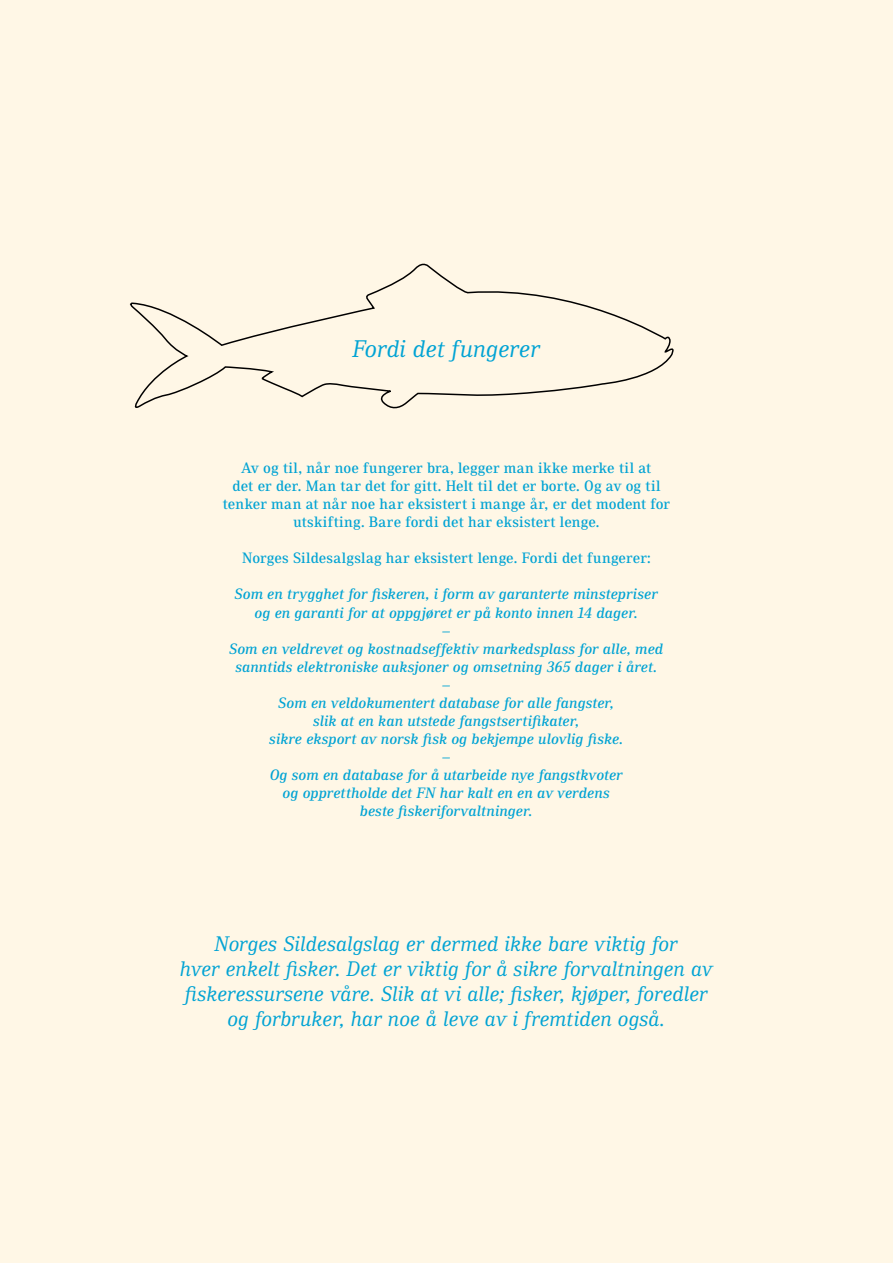
<style>
.page{position:relative;width:893px;height:1263px;background:#fff7e6}
.page>*{position:absolute;margin:0;border:0;box-sizing:border-box;transform-origin:0 0}
.t1{font:italic 24px "Skopex Serif";letter-spacing:.005em;color:#00a3d4}
.t2{font:italic 21px/25.2px "Skopex Serif";letter-spacing:.005em;color:#00a3d4;text-align:center}
.t3{font:15px/18px "Skopex Serif Med Ita";letter-spacing:.01em;color:#00a3d4;text-align:center}
.t4{font:500 15px/18px "Skopex Serif";letter-spacing:.01em;color:#00a3d4;text-align:center}
</style>
<div class="page">
<svg style="left:129px;top:263px;width:545px;height:146px"></svg>
<h1 class="t1" style="left:353px;top:335px;width:189px">Fordi det fungerer</h1>
<p class="t4" style="left:223px;top:459px;width:449px">Av og til, når noe fungerer bra, legger man ikke merke til at<br>det er der. Man tar det for gitt. Helt til det er borte. Og av og til tenker man at når noe har eksistert i mange år, er det modent for utskifting. Bare fordi det har eksistert lenge.</p>
<p class="t4" style="left:242px;top:549px;width:410px">Norges Sildesalgslag har eksistert lenge. Fordi det fungerer:</p>
<p class="t3" style="left:229px;top:585px;width:435px">Som en trygghet for fiskeren, i form av garanterte minstepriser og en garanti for at oppgjøret er på konto innen 14 dager.<br>–<br>Som en veldrevet og kostnadseffektiv markedsplass for alle, med sanntids elektroniske auksjoner og omsetning 365 dager i året. –<br>Som en veldokumentert database for alle fangster,<br>slik at en kan utstede fangstsertifikater,<br>sikre eksport av norsk fisk og bekjempe ulovlig fiske.<br>–<br>Og som en database for å utarbeide nye fangstkvoter<br>og opprettholde det FN har kalt en en av verdens<br>beste fiskeriforvaltninger.</p>
<h2 class="t2" style="left:180px;top:931px;width:534px">Norges Sildesalgslag er dermed ikke bare viktig for<br>hver enkelt fisker. Det er viktig for å sikre forvaltningen av fiskeressursene våre. Slik at vi alle; fisker, kjøper, foredler og forbruker, har noe å leve av i fremtiden også.</h2>
</div>
